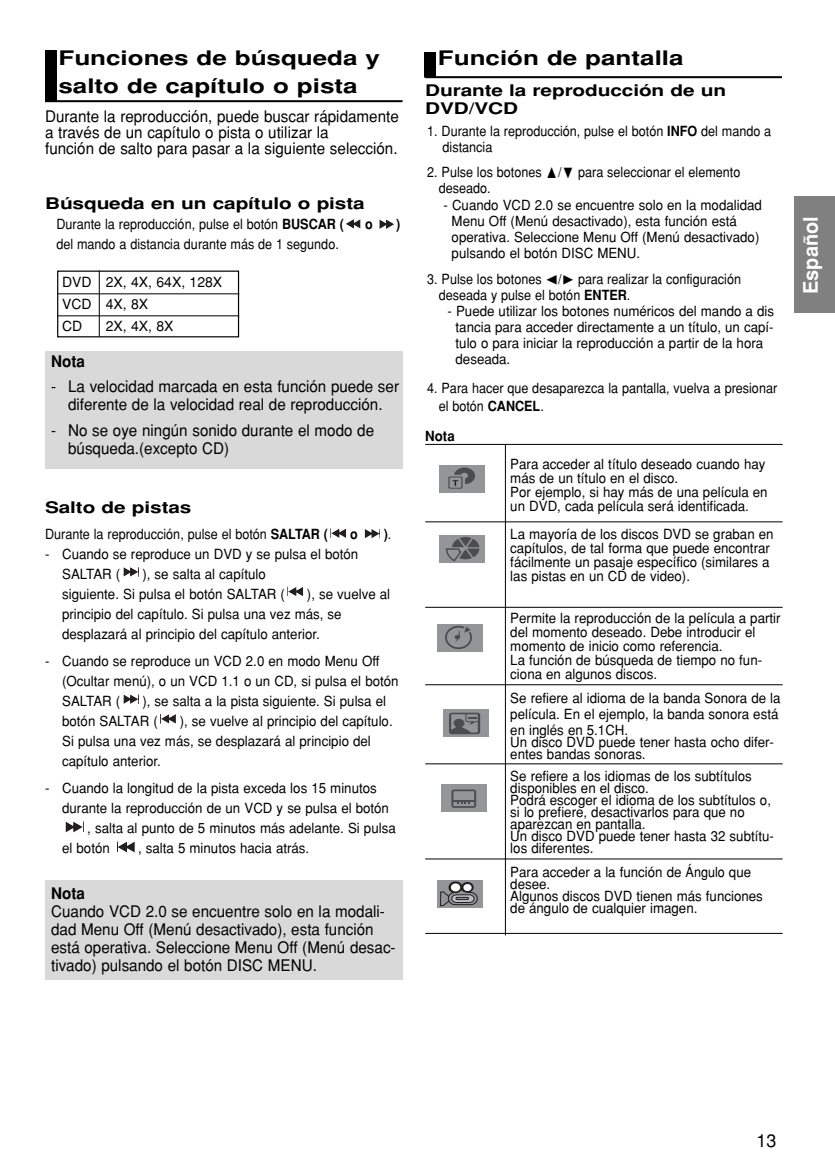
<style>
.page{position:relative;width:835px;height:1171px;background:#fff}
.page>*{position:absolute;margin:0;border:0;box-sizing:border-box;transform-origin:0 0}
.t1{font:700 20px/28px "Helvetica";color:#000;scale:1.3 1}
.t2{font:700 20px "Helvetica";color:#fff}
.t3{font:18px "Helvetica";color:#000}
.t4{font:16px/18px "Helvetica";color:#000;scale:.95 1}
.t5{font:700 16px/18px "Helvetica";letter-spacing:-.005em;color:#000;scale:1.3 1}
.t6{font:700 16px "Helvetica";letter-spacing:-.005em;color:#000;scale:.95 1}
.t7{font:14px/14px "Helvetica";color:#000;scale:.95 1}
.t8{font:14px/16px "Helvetica";color:#000;scale:.9 1}
.t9{font:14px/22px "Helvetica";color:#000;text-align:justify}
.t10{font:700 14px "Helvetica";color:#000;scale:.9 1}
.t11{font:700 14px "Helvetica";color:#000;scale:.95 1}
.s1{font-weight:700}
.s2{font-weight:400}
.s3{font-family:"Zeal"}
</style>
<div class="page">
<div style="left:794px;top:196px;width:40px;height:116px;background:#808080"></div>
<div style="left:45px;top:880px;width:357px;height:99px;background:#d9d9d9"></div>
<div style="left:45px;top:351px;width:357px;height:117px;background:#d9d9d9"></div>
<svg style="left:379px;top:219px;width:15px;height:10px"></svg>
<svg style="left:346px;top:219px;width:14px;height:10px"></svg>
<div style="left:57px;top:270px;width:182px;height:67px;border:1px solid #000"></div>
<hr style="left:57px;top:293px;width:182px;height:1px;background:#000">
<hr style="left:57px;top:315px;width:182px;height:1px;background:#000">
<hr style="left:99px;top:270px;width:1px;height:66px;background:#000">
<svg style="left:117px;top:841px;width:18px;height:11px"></svg>
<svg style="left:65px;top:821px;width:19px;height:11px"></svg>
<svg style="left:160px;top:714px;width:16px;height:9px"></svg>
<svg style="left:123px;top:694px;width:16px;height:9px"></svg>
<svg style="left:287px;top:586px;width:16px;height:10px"></svg>
<svg style="left:123px;top:567px;width:16px;height:9px"></svg>
<svg style="left:364px;top:529px;width:16px;height:9px"></svg>
<svg style="left:330px;top:528px;width:16px;height:10px"></svg>
<div style="left:45px;top:50px;width:11px;height:51px;background:#000"></div>
<hr style="left:45px;top:100px;width:357px;height:2px;background:#000">
<div style="left:424px;top:52px;width:12px;height:25px;background:#000"></div>
<hr style="left:424px;top:76px;width:357px;height:2px;background:#000">
<hr style="left:425px;top:444px;width:357px;height:1px;background:#000">
<hr style="left:425px;top:521px;width:357px;height:1px;background:#000">
<hr style="left:425px;top:606px;width:357px;height:1px;background:#000">
<hr style="left:425px;top:684px;width:357px;height:1px;background:#000">
<hr style="left:425px;top:763px;width:357px;height:1px;background:#000">
<hr style="left:425px;top:858px;width:357px;height:1px;background:#000">
<hr style="left:505px;top:444px;width:1px;height:491px;background:#000">
<hr style="left:425px;top:932px;width:357px;height:1px;background:#000">
<div style="left:439px;top:465px;width:46px;height:27px;background:#939598"></div>
<svg style="left:448px;top:476px;width:14px;height:12px"></svg>
<div style="left:449px;top:477px;width:12px;height:10px;background:#939598"></div>
<svg style="left:452px;top:467px;width:23px;height:18px"></svg>
<div style="left:439px;top:535px;width:46px;height:27px;background:#939598"></div>
<svg style="left:445px;top:537px;width:34px;height:25px"></svg>
<div style="left:437px;top:624px;width:46px;height:27px;background:#939598"></div>
<svg style="left:445px;top:625px;width:27px;height:24px"></svg>
<div style="left:442px;top:709px;width:46px;height:27px;background:#939598"></div>
<svg style="left:449px;top:712px;width:31px;height:22px"></svg>
<div style="left:441px;top:784px;width:45px;height:27px;background:#939598"></div>
<svg style="left:451px;top:789px;width:25px;height:18px"></svg>
<div style="left:437px;top:880px;width:45px;height:27px;background:#939598"></div>
<svg style="left:461px;top:881px;width:12px;height:11px"></svg>
<svg style="left:448px;top:881px;width:14px;height:12px"></svg>
<svg style="left:451px;top:883px;width:9px;height:8px"></svg>
<svg style="left:440px;top:885px;width:38px;height:21px"></svg>
<h1 class="t1" style="left:58px;top:46px;width:249px">Funciones de búsqueda y salto de capítulo o pista</h1>
<p class="t4" style="left:45px;top:110px;width:374px;line-height:16px">Durante la reproducción, puede buscar rápidamente a través de un capítulo o pista o utilizar la<br>función de salto para pasar a la siguiente selección.</p>
<p class="t5" style="left:45px;top:196px;width:247px">Búsqueda en un capítulo o pista</p>
<p class="t8" style="left:56px;top:217px;width:321px">Durante la reproducción, pulse el botón <span class="s1">BUSCAR (</span></p>
<p class="t10" style="left:365px;top:219px;width:10px">o</p>
<p class="t10" style="left:396px;top:219px;width:6px">)</p>
<p class="t8" style="left:56px;top:237px;width:315px">del mando a distancia durante más de 1 segundo.</p>
<p class="t9" style="left:62px;top:272px;width:31px">DVD VCD CD</p>
<p class="t9" style="left:106px;top:272px;width:118px;text-align:left">2X, 4X, 64X, 128X<br>4X, 8X<br>2X, 4X, 8X</p>
<p class="t6" style="left:51px;top:355px;width:37px">Nota</p>
<p class="t4" style="left:51px;top:379px;width:368px;text-align:center">- La velocidad marcada en esta función puede ser diferente de la velocidad real de reproducción.</p>
<p class="t4" style="left:68px;top:422px;width:323px;text-indent:-17px">- No se oye ningún sonido durante el modo de búsqueda.(excepto CD)</p>
<p class="t5" style="left:45px;top:499px;width:114px">Salto de pistas</p>
<p class="t8" style="left:45px;top:527px;width:316px">Durante la reproducción, pulse el botón <span class="s1">SALTAR (</span></p>
<p class="t10" style="left:350px;top:528px;width:10px">o</p>
<p class="t10" style="left:383px;top:528px;width:10px">)<span class="s2">.</span></p>
<p class="t7" style="left:62px;top:545px;width:313px;line-height:20px;text-indent:-17px">- Cuando se reproduce un DVD y se pulsa el botón<br>SALTAR (</p>
<p class="t7" style="left:62px;top:565px;width:236px;line-height:20px;text-indent:80px">), se salta al capítulo siguiente. Si pulsa el botón SALTAR (</p>
<p class="t7" style="left:62px;top:585px;width:347px;line-height:20px;text-indent:245px">), se vuelve al principio del capítulo. Si pulsa una vez más, se desplazará al principio del capítulo anterior.</p>
<p class="t7" style="left:62px;top:652px;width:355px;line-height:20px;text-indent:-17px">- Cuando se reproduce un VCD 2.0 en modo Menu Off (Ocultar menú), o un VCD 1.1 o un CD, si pulsa el botón<br>SALTAR (</p>
<p class="t7" style="left:62px;top:692px;width:342px;line-height:20px;text-indent:80px">), se salta a la pista siguiente. Si pulsa el botón SALTAR (</p>
<p class="t7" style="left:62px;top:712px;width:349px;line-height:20px;text-indent:118px">), se vuelve al principio del capítulo.<br>Si pulsa una vez más, se desplazará al principio del capítulo anterior.</p>
<p class="t7" style="left:45px;top:782px;width:350px">- Cuando la longitud de la pista exceda los 15 minutos</p>
<p class="t7" style="left:62px;top:802px;width:345px">durante la reproducción de un VCD y se pulsa el botón</p>
<p class="t7" style="left:87px;top:822px;width:326px">, salta al punto de 5 minutos más adelante. Si pulsa</p>
<p class="t7" style="left:62px;top:842px;width:52px">el botón</p>
<p class="t7" style="left:138px;top:842px;width:182px">, salta 5 minutos hacia atrás.</p>
<p class="t6" style="left:51px;top:887px;width:37px">Nota</p>
<p class="t4" style="left:51px;top:903px;width:364px">Cuando VCD 2.0 se encuentre solo en la modali&shy;dad Menu Off (Menú desactivado), esta función está operativa. Seleccione Menu Off (Menú desac&shy;tivado) pulsando el botón DISC MENU.</p>
<h1 class="t1" style="left:438px;top:46px;width:190px">Función de pantalla</h1>
<p class="t5" style="left:425px;top:83px;width:233px">Durante la reproducción de un<br>DVD/VCD</p>
<p class="t8" style="left:442px;top:124px;width:366px;text-indent:-15px">1. Durante la reproducción, pulse el botón <span class="s1">INFO</span> del mando a distancia</p>
<p class="t8" style="left:438px;top:166px;width:336px;text-indent:-12px">2. Pulse los botones <span class="s3">➐</span>/<span class="s3">❷</span> para seleccionar el elemento deseado.</p>
<p class="t7" style="left:451px;top:198px;width:328px;line-height:16px;text-indent:-8px">- Cuando VCD 2.0 se encuentre solo en la modalidad Menu Off (Menú desactivado), esta función está operativa. Seleccione Menu Off (Menú desactivado) pulsando el botón DISC MENU.</p>
<p class="t8" style="left:438px;top:272px;width:337px;text-indent:-12px">3. Pulse los botones <span class="s3">➛</span>/<span class="s3">❿</span> para realizar la configuración deseada y pulse el botón <span class="s1">ENTER</span>.</p>
<p class="t7" style="left:455px;top:304px;width:337px;line-height:16px;text-indent:-8px">- Puede utilizar los botones numéricos del mando a dis tancia para acceder directamente a un título, un capí&shy;tulo o para iniciar la reproducción a partir de la hora deseada.</p>
<p class="t8" style="left:438px;top:380px;width:377px;line-height:18px;text-indent:-12px">4. Para hacer que desaparezca la pantalla, vuelva a presionar el botón <span class="s1">CANCEL</span>.</p>
<p class="t11" style="left:425px;top:430px;width:33px">Nota</p>
<p class="t7" style="left:510px;top:458px;width:272px">Para acceder al título deseado cuando hay más de un título en el disco.<br>Por ejemplo, si hay más de una película en un DVD, cada película será identificada.</p>
<p class="t7" style="left:510px;top:528px;width:278px">La mayoría de los discos DVD se graban en capítulos, de tal forma que puede encontrar fácilmente un pasaje específico (similares a las pistas en un CD de video).</p>
<p class="t7" style="left:510px;top:612px;width:286px">Permite la reproducción de la película a partir del momento deseado. Debe introducir el momento de inicio como referencia.<br>La función de búsqueda de tiempo no fun&shy;ciona en algunos discos.</p>
<p class="t7" style="left:510px;top:691px;width:286px;line-height:16px">Se refiere al idioma de la banda Sonora de la película. En el ejemplo, la banda sonora está en inglés en 5.1CH.</p>
<p class="t7" style="left:510px;top:737px;width:279px;line-height:12px">Un disco DVD puede tener hasta ocho difer&shy;entes bandas sonoras.</p>
<p class="t7" style="left:510px;top:771px;width:279px;line-height:12px">Se refiere a los idiomas de los subtítulos disponibles en el disco.<br>Podrá escoger el idioma de los subtítulos o, si lo prefiere, desactivarlos para que no aparezcan en pantalla.<br>Un disco DVD puede tener hasta 32 subtítu&shy;los diferentes.</p>
<p class="t7" style="left:510px;top:867px;width:267px;line-height:12px">Para acceder a la función de Ángulo que desee.<br>Algunos discos DVD tienen más funciones de ángulo de cualquier imagen.</p>
<h1 class="t2" style="left:803px;top:294px;width:79px;rotate:-90deg">Español</h1>
<p class="t3" style="left:756px;top:1133px;width:22px">13</p>
</div>
